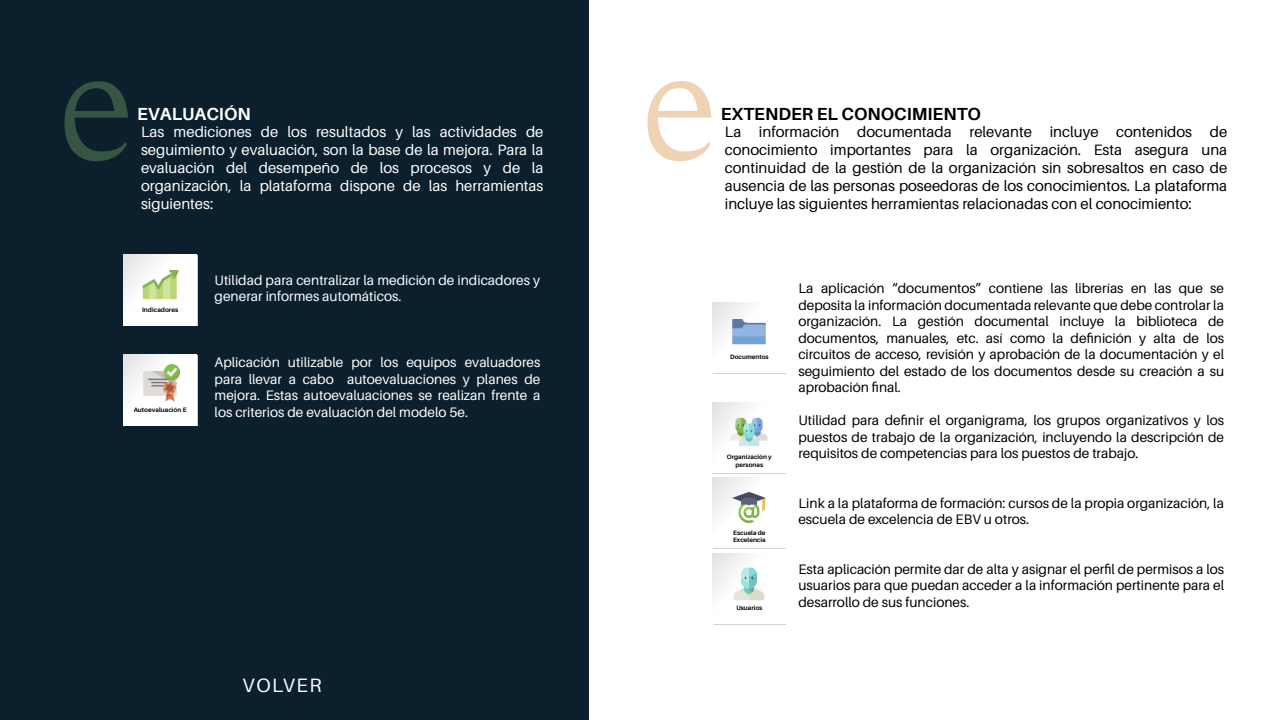
<style>
.page{position:relative;width:1280px;height:720px;background:#fff}
.page>*{position:absolute;margin:0;border:0;box-sizing:border-box;transform-origin:0 0}
.t1{font:19.38px "Aileron";letter-spacing:.08em;color:#fff}
.t2{font:700 17.5px "Aileron";color:#000}
.t3{font:700 17.5px "Aileron";color:#fff}
.t4{font:15px/18px "Aileron";color:#000;text-align:justify}
.t5{font:15px/18px "Aileron";color:#fff;text-align:justify}
.t6{font:13.75px/16.5px "Aileron";color:#000;text-align:justify}
.t7{font:13.75px/16.5px "Aileron";color:#fff}
.t8{font:700 6.38px/7.6px "Aileron";color:#000;text-align:center}
</style>
<div class="page">
<svg style="left:647px;top:81px;width:64px;height:80px"></svg>
<div style="left:0;top:0;width:588px;height:720px;background:#0b1f2c"></div>
<svg style="left:64px;top:81px;width:64px;height:80px"></svg>
<div style="left:123px;top:255px;width:73px;height:71px;background:linear-gradient(to bottom,#f3f4f4,#fff)"></div>
<img style="left:140px;top:265px;width:40px;height:40px">
<div style="left:713px;top:302px;width:72px;height:70px;background:linear-gradient(to right,#f5f5f6,#fff)"></div>
<img style="left:730px;top:313px;width:39px;height:39px">
<div style="left:713px;top:402px;width:72px;height:71px;background:linear-gradient(to right,#f5f5f6,#fff)"></div>
<img style="left:730px;top:413px;width:39px;height:39px">
<svg style="left:714px;top:548px;width:72px;height:1px"></svg>
<div style="left:713px;top:478px;width:72px;height:70px;background:linear-gradient(to right,#f6f6f6,#fff)"></div>
<img style="left:730px;top:488px;width:39px;height:39px">
<div style="left:713px;top:553px;width:72px;height:71px;background:linear-gradient(to right,#f5f5f6,#fff)"></div>
<img style="left:730px;top:564px;width:39px;height:39px">
<div style="left:124px;top:355px;width:73px;height:71px;background:#fff"></div>
<div style="left:123px;top:354px;width:73px;height:71px;background:linear-gradient(to bottom,#f2f3f3,#fff)"></div>
<img style="left:140px;top:365px;width:40px;height:39px">
<p class="t3" style="left:137px;top:105px;width:115px">EVALUACIÓN</p>
<p class="t5" style="left:141px;top:123px;width:404px">Las mediciones de los resultados y las actividades de seguimiento y evaluación, son la base de la mejora. Para la evaluación del desempeño de los procesos y de la organización, la plataforma dispone de las herramientas siguientes:</p>
<p class="t8" style="left:142px;top:306px;width:38px">Indicadores</p>
<p class="t8" style="left:134px;top:406px;width:54px">Autoevaluación E</p>
<p class="t7" style="left:215px;top:272px;width:327px">Utilidad para centralizar la medición de indicadores y generar informes automáticos.</p>
<p class="t7" style="left:215px;top:355px;width:327px;text-align:justify">Aplicación utilizable por los equipos evaluadores para llevar a cabo autoevaluaciones y planes de mejora. Estas autoevaluaciones se realizan frente a los criterios de evaluación del modelo 5e.</p>
<h1 class="t1" style="left:243px;top:675px;width:80px">VOLVER</h1>
<p class="t2" style="left:721px;top:105px;width:262px">EXTENDER EL CONOCIMIENTO</p>
<p class="t4" style="left:725px;top:123px;width:504px">La información documentada relevante incluye contenidos de conocimiento importantes para la organización. Esta asegura una continuidad de la gestión de la organización sin sobresaltos en caso de ausencia de las personas poseedoras de los conocimientos. La plataforma incluye las siguientes herramientas relacionadas con el conocimiento:</p>
<p class="t8" style="left:730px;top:353px;width:40px">Documentos</p>
<p class="t8" style="left:727px;top:453px;width:46px">Organización y personas</p>
<p class="t8" style="left:733px;top:529px;width:34px;text-align:left">Escuela de<br>Excelencia</p>
<p class="t8" style="left:736px;top:604px;width:28px">Usuarios</p>
<p class="t6" style="left:798px;top:281px;width:427px">La aplicación “documentos” contiene las librerías en las que se deposita la información documentada relevante que debe controlar la organización. La gestión documental incluye la biblioteca de documentos, manuales, etc. así como la definición y alta de los circuitos de acceso, revisión y aprobación de la documentación y el seguimiento del estado de los documentos desde su creación a su aprobación final.</p>
<p class="t6" style="left:798px;top:413px;width:427px">Utilidad para definir el organigrama, los grupos organizativos y los puestos de trabajo de la organización, incluyendo la descripción de requisitos de competencias para los puestos de trabajo.</p>
<p class="t6" style="left:798px;top:495px;width:427px">Link a la plataforma de formación: cursos de la propia organización, la escuela de excelencia de EBV u otros.</p>
<p class="t6" style="left:798px;top:561px;width:427px">Esta aplicación permite dar de alta y asignar el perfil de permisos a los usuarios para que puedan acceder a la información pertinente para el desarrollo de sus funciones.</p>
</div>
